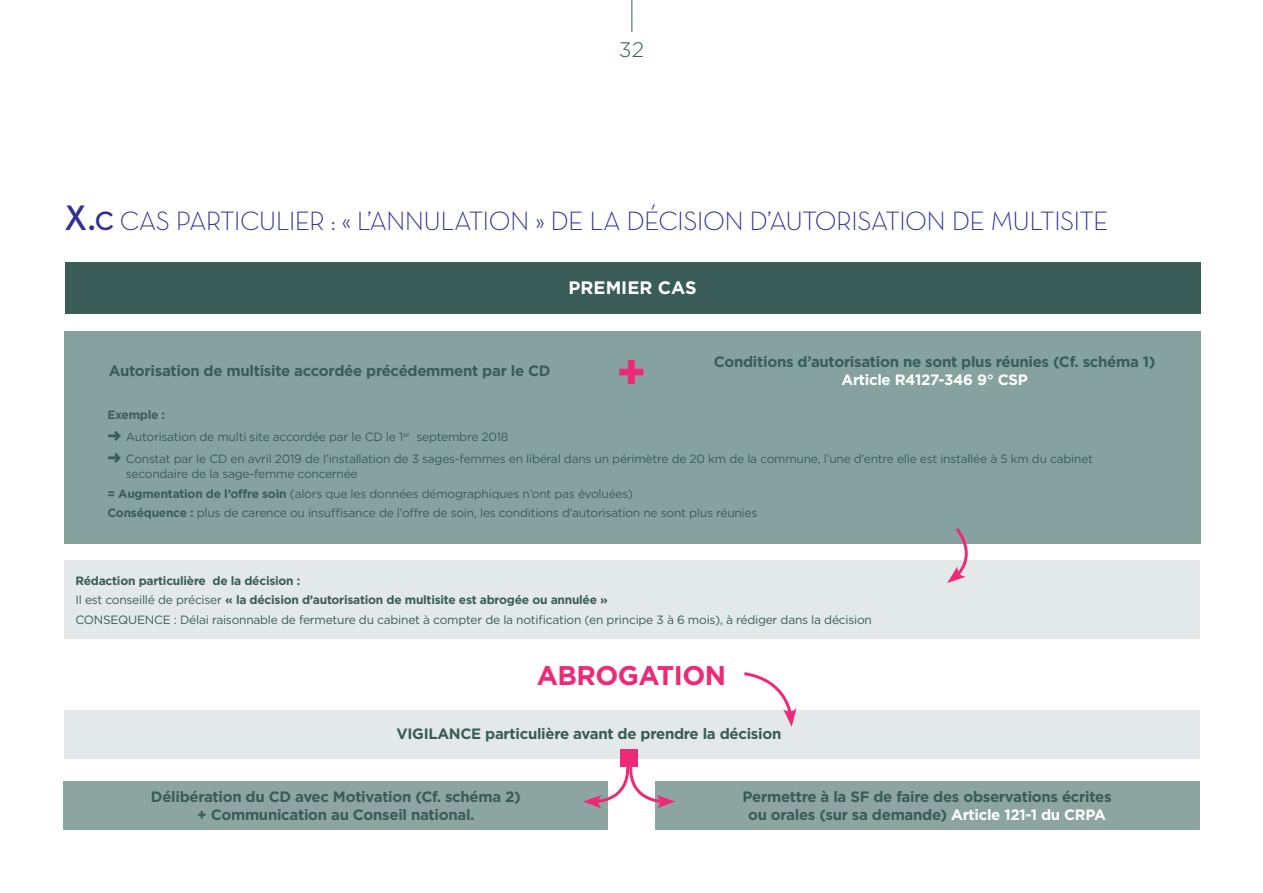
<style>
.page{position:relative;width:1263px;height:893px;background:#fff}
.page>*{position:absolute;margin:0;border:0;box-sizing:border-box;transform-origin:0 0}
.t1{font:700 48px "Gotham";color:#ee2977}
.t2{font:27px "Neutraface Text Light Alt";letter-spacing:-.03em;color:#2e3092}
.t3{font:700 27px "Gotham";letter-spacing:-.02em;color:#ee2977}
.t4{font:300 21px "Gotham";color:#3b5d57}
.t5{font:700 18px "Gotham";color:#fff}
.t6{font:700 15px/18px "Gotham";letter-spacing:-.02em;color:#3b5d57;text-align:center}
.t7{font:700 15px "Gotham";letter-spacing:-.02em;color:#fff}
.t8{font:12px/19.2px "Gotham";letter-spacing:-.02em;color:#3b5d57}
.s1{font-family:"Neutraface Text";font-weight:600;font-size:36px}
.s2{font-family:"Neutraface Text";font-weight:600}
.s3{font-weight:700}
.s4{color:#fff}
</style>
<div class="page">
<hr style="left:631px;top:0;width:1px;height:32px;background:#3b5d57">
<div style="left:65px;top:262px;width:1135px;height:52px;background:#3b5d57"></div>
<div style="left:64px;top:560px;width:1135px;height:79px;background:#e2e9e8"></div>
<div style="left:64px;top:332px;width:1136px;height:212px;background:#85a29e"></div>
<svg style="left:947px;top:528px;width:21px;height:55px"></svg>
<div style="left:64px;top:710px;width:1135px;height:48px;background:#e2e9e8"></div>
<div style="left:64px;top:781px;width:544px;height:48px;background:#8da5a1"></div>
<div style="left:655px;top:781px;width:544px;height:48px;background:#8da5a1"></div>
<svg style="left:744px;top:672px;width:53px;height:55px"></svg>
<svg style="left:583px;top:752px;width:92px;height:56px"></svg>
<div style="left:621px;top:750px;width:17px;height:17px;background:#ee2977"></div>
<h3 class="t4" style="left:619px;top:36px;width:27px">32</h3>
<h2 class="t2" style="left:64px;top:204px;width:1046px"><span class="s1">X.</span><span class="s2">C</span> CAS PARTICULIER : « L’ANNULATION » DE LA DÉCISION D’AUTORISATION DE MULTISITE</h2>
<h3 class="t5" style="left:568px;top:275px;width:130px">PREMIER CAS</h3>
<p class="t6" style="left:109px;top:361px;width:443px">Autorisation de multisite accordée précédemment par le CD</p>
<h1 class="t1" style="left:616px;top:340px;width:32px">+</h1>
<p class="t6" style="left:714px;top:352px;width:443px">Conditions d’autorisation ne sont plus réunies (Cf. schéma 1)</p>
<p class="t7" style="left:841px;top:369px;width:188px">Article R4127-346 9° CSP</p>
<p class="t8" style="left:107px;top:403px;width:987px;line-height:22.2px"><span class="s3">Exemple :<br></span>➜ Autorisation de multi site accordée par le CD le 1<sup>er</sup> septembre 2018<br>➜ Constat par le CD en avril 2019 de l’installation de 3 sages-femmes en libéral dans un périmètre de 20 km de la commune, l’une d’entre elle est installée à 5 km du cabinet</p>
<p class="t8" style="left:107px;top:464px;width:651px;text-indent:18px">secondaire de la sage-femme concernée<br><span class="s3">= Augmentation de l’offre soin</span> (alors que les données démographiques n’ont pas évoluées)<br><span class="s3">Conséquence :</span> plus de carence ou insuffisance de l’offre de soin, les conditions d’autorisation ne sont plus réunies</p>
<p class="t8" style="left:75px;top:571px;width:798px"><span class="s3">Rédaction particulière de la décision :<br></span>Il est conseillé de préciser <span class="s3">« la décision d’autorisation de multisite est abrogée ou annulée »<br></span>CONSEQUENCE : Délai raisonnable de fermeture du cabinet à compter de la notification (en principe 3 à 6 mois), à rédiger dans la décision</p>
<h2 class="t3" style="left:537px;top:657px;width:191px">ABROGATION</h2>
<p class="t6" style="left:396px;top:724px;width:386px">VIGILANCE particulière avant de prendre la décision</p>
<p class="t6" style="left:151px;top:788px;width:371px">Délibération du CD avec Motivation (Cf. schéma 2) + Communication au Conseil national.</p>
<p class="t6" style="left:742px;top:788px;width:370px">Permettre à la SF de faire des observations écrites ou orales (sur sa demande) <span class="s4">Article 121-1 du CRPA</span></p>
</div>
